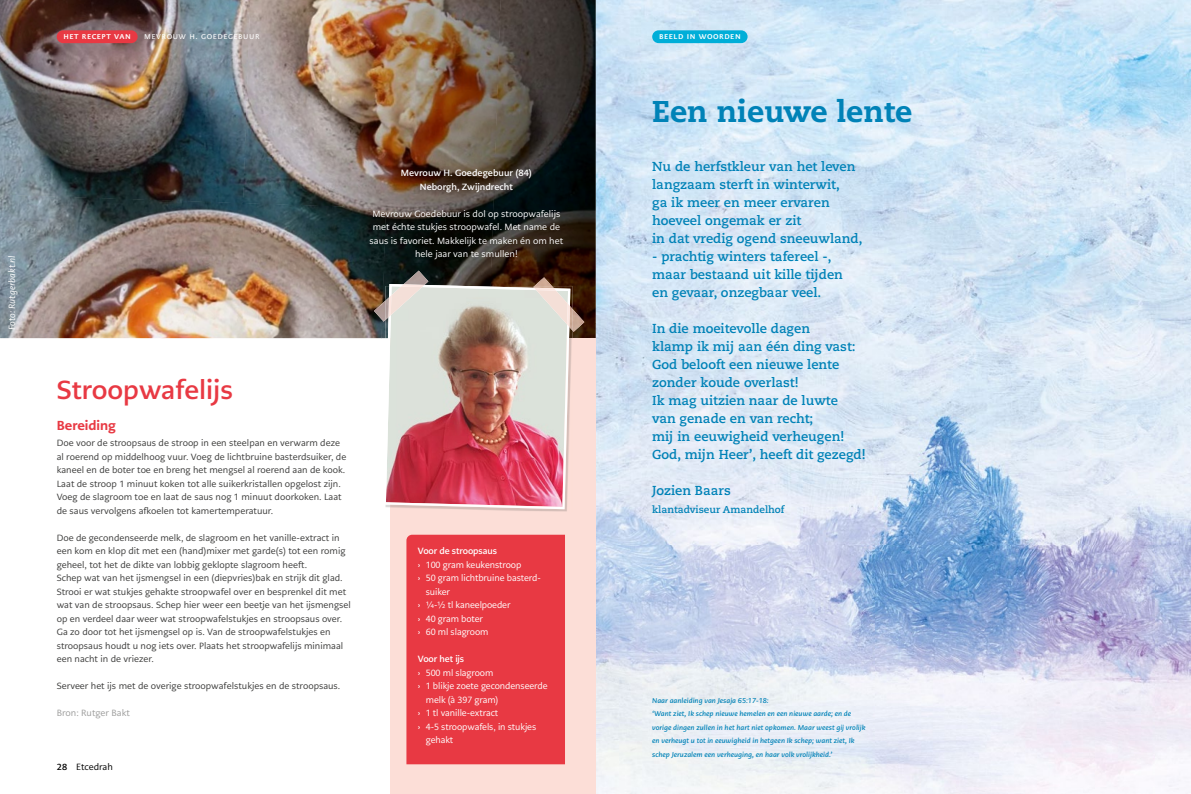
<style>
.page{position:relative;width:1191px;height:794px;background:#fff}
.page>*{position:absolute;margin:0;border:0;box-sizing:border-box;transform-origin:0 0}
.t1{font:800 30px "Caecilia LT Pro 85";color:#0082b7}
.t2{font:700 26px "PMN Caecilia Sans Text";color:#e83943}
.t3{font:700 13px/18px "Caecilia LT Std";color:#0082b7}
.t4{font:800 13px "PMN Caecilia Sans Text";color:#e83943}
.t5{font:700 10px "Caecilia LT Std";color:#0082b7}
.t6{font:9px/13.5px "PMN Caecilia Sans Text";color:#3c3c3b}
.t7{font:9px/13.5px "PMN Caecilia Sans Text";letter-spacing:-.01em;color:#fff;text-align:center}
.t8{font:700 9px/13.5px "PMN Caecilia Sans Text";color:#fff;text-align:center}
.t9{font:italic 9px "PMN Caecilia Sans Text";color:#fff}
.t10{font:9px "PMN Caecilia Sans Text";color:#9d9d9c}
.t11{font:9px "PMN Caecilia Sans Text";color:#000}
.t12{font:700 8.8px "PMN Caecilia Sans Text";letter-spacing:.06em;color:#fff}
.t13{font:8.8px "PMN Caecilia Sans Text";letter-spacing:.06em;color:#fff}
.t14{font:italic 700 7px/13.5px "PMN Caecilia Sans Text";color:#0082b7}
.s1{font-weight:700;font-size:8.8px}
.s2{font-family:"Caecilia LT Std"}
</style>
<div class="page">
<img style="left:0;top:0;width:243px;height:194px">
<img style="left:243px;top:0;width:247px;height:208px">
<img style="left:490px;top:0;width:106px;height:322px">
<img style="left:0;top:194px;width:386px;height:144px">
<img style="left:382px;top:208px;width:111px;height:76px">
<img style="left:381px;top:322px;width:2px;height:16px">
<img style="left:572px;top:322px;width:24px;height:16px">
<img style="left:596px;top:0;width:595px;height:545px">
<div style="left:390px;top:338px;width:206px;height:456px;background:#fcded7"></div>
<div style="left:57px;top:30px;width:81px;height:13px;background:#e83943;border-radius:6px"></div>
<div style="left:652px;top:30px;width:95px;height:13px;background:#00aed8;border-radius:6px"></div>
<div style="left:406px;top:535px;width:159px;height:229px;background:#e83943"></div>
<img style="left:542px;top:338px;width:30px;height:173px">
<img style="left:383px;top:284px;width:187px;height:225px">
<img style="left:374px;top:271px;width:54px;height:51px">
<img style="left:385px;top:297px;width:4px;height:23px">
<svg style="left:388px;top:284px;width:36px;height:33px"></svg>
<img style="left:534px;top:277px;width:18px;height:9px">
<img style="left:533px;top:286px;width:21px;height:2px">
<img style="left:572px;top:309px;width:12px;height:23px">
<svg style="left:534px;top:288px;width:38px;height:50px;background:#dfdbd3"></svg>
<img style="left:596px;top:545px;width:595px;height:249px">
<p class="t9" style="left:7px;top:330px;width:76px;rotate:-90deg">Foto: Rutgerbakt.nl</p>
<p class="t12" style="left:63px;top:31px;width:69px">het recept Van</p>
<p class="t13" style="left:144px;top:31px;width:117px">mevrouw h. goedegebuur</p>
<p class="t12" style="left:659px;top:31px;width:83px">Beeld in woorden</p>
<p class="t8" style="left:401px;top:166px;width:133px">Mevrouw H. Goedegebuur (84)<br>Neborgh, Zwijndrecht</p>
<p class="t7" style="left:369px;top:207px;width:195px">Mevrouw Goedebuur is dol op stroopwafelijs met échte stukjes stroopwafel. Met name de saus is favoriet. Makkelijk te maken én om het hele jaar van te smullen!</p>
<h2 class="t2" style="left:57px;top:372px;width:178px">Stroopwafelijs</h2>
<h3 class="t4" style="left:57px;top:416px;width:61px">Bereiding</h3>
<p class="t6" style="left:57px;top:436px;width:291px">Doe voor de stroopsaus de stroop in een steelpan en verwarm deze al roerend op middelhoog vuur. Voeg de lichtbruine basterdsuiker, de kaneel en de boter toe en breng het mengsel al roerend aan de kook.<br>Laat de stroop 1 minuut koken tot alle suikerkristallen opgelost zijn.<br>Voeg de slagroom toe en laat de saus nog 1 minuut doorkoken. Laat de saus vervolgens afkoelen tot kamertemperatuur.</p>
<p class="t6" style="left:57px;top:531px;width:296px">Doe de gecondenseerde melk, de slagroom en het vanille-extract in een kom en klop dit met een (hand)mixer met garde(s) tot een romig geheel, tot het de dikte van lobbig geklopte slagroom heeft.<br>Schep wat van het ijsmengsel in een (diepvries)bak en strijk dit glad.<br>Strooi er wat stukjes gehakte stroopwafel over en besprenkel dit met wat van de stroopsaus. Schep hier weer een beetje van het ijsmengsel op en verdeel daar weer wat stroopwafelstukjes en stroopsaus over.<br>Ga zo door tot het ijsmengsel op is. Van de stroopwafelstukjes en stroopsaus houdt u nog iets over. Plaats het stroopwafelijs minimaal een nacht in de vriezer.</p>
<p class="t6" style="left:57px;top:679px;width:285px">Serveer het ijs met de overige stroopwafelstukjes en de stroopsaus.</p>
<p class="t10" style="left:57px;top:707px;width:75px">Bron: Rutger Bakt</p>
<p class="t11" style="left:57px;top:761px;width:58px"><span class="s1">28</span> Etcedrah</p>
<p class="t8" style="left:418px;top:544px;width:81px">Voor de stroopsaus</p>
<p class="t7" style="left:418px;top:558px;width:105px"><span class="s2">›</span> 100 gram keukenstroop</p>
<p class="t7" style="left:418px;top:571px;width:124px"><span class="s2">›</span> 50 gram lichtbruine basterd-</p>
<p class="t7" style="left:426px;top:585px;width:26px">suiker</p>
<p class="t7" style="left:418px;top:598px;width:94px"><span class="s2">›</span> ¼-½ tl kaneelpoeder</p>
<p class="t7" style="left:418px;top:612px;width:67px"><span class="s2">›</span> 40 gram boter</p>
<p class="t7" style="left:418px;top:625px;width:72px"><span class="s2">›</span> 60 ml slagroom</p>
<p class="t8" style="left:418px;top:652px;width:48px">Voor het ijs</p>
<p class="t7" style="left:418px;top:666px;width:77px"><span class="s2">›</span> 500 ml slagroom</p>
<p class="t7" style="left:418px;top:679px;width:131px"><span class="s2">›</span> 1 blikje zoete gecondenseerde</p>
<p class="t7" style="left:426px;top:693px;width:74px">melk (à 397 gram)</p>
<p class="t7" style="left:418px;top:706px;width:82px"><span class="s2">›</span> 1 tl vanille-extract</p>
<p class="t7" style="left:418px;top:720px;width:120px"><span class="s2">›</span> 4-5 stroopwafels, in stukjes</p>
<p class="t7" style="left:426px;top:733px;width:29px">gehakt</p>
<h1 class="t1" style="left:652px;top:91px;width:261px">Een nieuwe lente</h1>
<h3 class="t3" style="left:652px;top:157px;width:212px">Nu de herfstkleur van het leven langzaam sterft in winterwit,<br>ga ik meer en meer ervaren hoeveel ongemak er zit<br>in dat vredig ogend sneeuwland,</h3>
<h3 class="t3" style="left:652px;top:247px;width:192px">- prachtig winters tafereel -, maar bestaand uit kille tijden en gevaar, onzegbaar veel.</h3>
<h3 class="t3" style="left:652px;top:319px;width:215px">In die moeitevolle dagen<br>klamp ik mij aan één ding vast:<br>God belooft een nieuwe lente zonder koude overlast!<br>Ik mag uitzien naar de luwte<br>van genade en van recht;<br>mij in eeuwigheid verheugen!<br>God, mijn Heer’, heeft dit gezegd!</h3>
<h3 class="t3" style="left:652px;top:481px;width:80px">Jozien Baars</h3>
<p class="t5" style="left:652px;top:503px;width:134px">klantadviseur Amandelhof</p>
<p class="t14" style="left:652px;top:693px;width:215px">Naar aanleiding van Jesaja 65:17-18:<br>‘Want ziet, Ik schep nieuwe hemelen en een nieuwe aarde; en de vorige dingen zullen in het hart niet opkomen. Maar weest gij vrolijk en verheugt u tot in eeuwigheid in hetgeen Ik schep; want ziet, Ik schep Jeruzalem een verheuging, en haar volk vrolijkheid.’</p>
</div>
